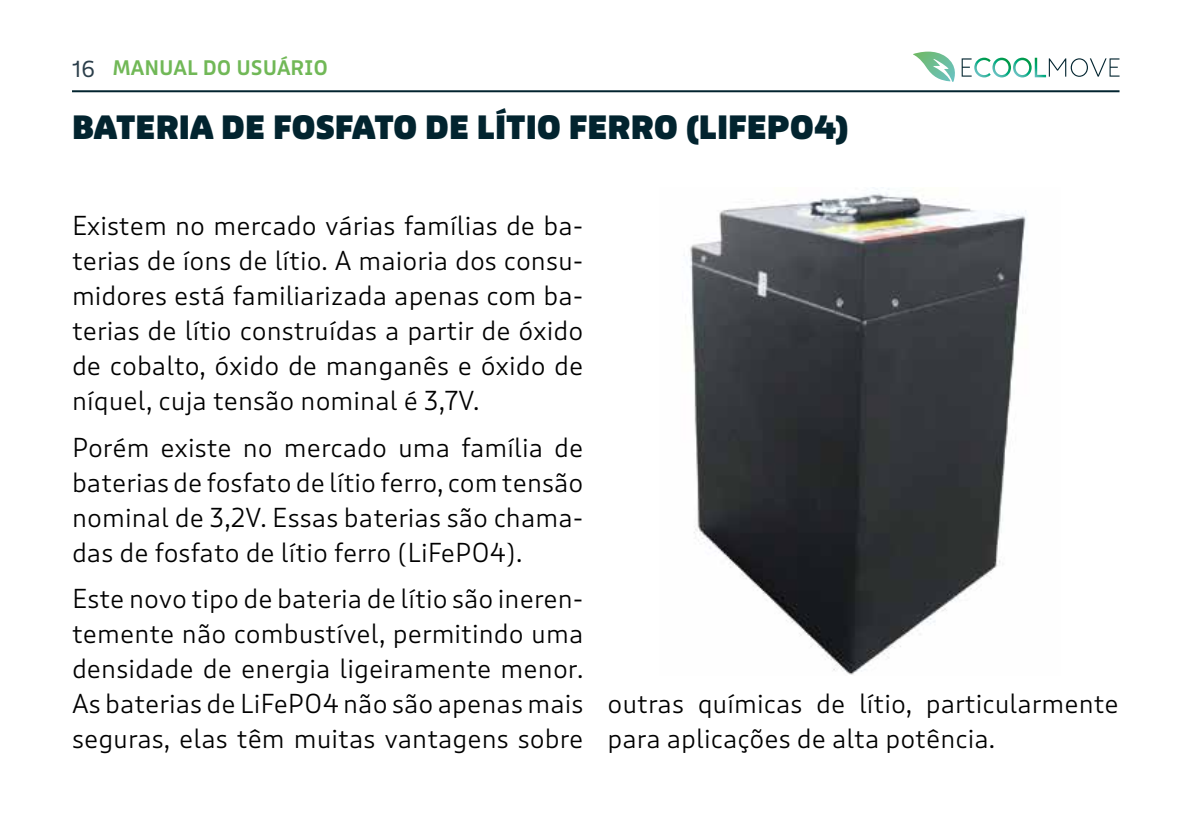
<style>
.page{position:relative;width:1191px;height:840px;background:#fff}
.page>*{position:absolute;margin:0;border:0;box-sizing:border-box;transform-origin:0 0}
.t1{font:900 32px "Puffin Display";color:#02242f}
.t2{font:300 26px/35px "Puffin";color:#000;text-align:justify}
.t3{font:600 20px "Puffin";color:#71b857}
.s1{font-family:"Puffin Display";font-weight:400;font-size:22px;color:#2b3e4a}
</style>
<div class="page">
<hr style="left:72px;top:90px;width:1047px;height:2px;background:#02242f">
<svg style="left:913px;top:52px;width:206px;height:30px"></svg>
<img style="left:690px;top:187px;width:336px;height:488px">
<p class="t3" style="left:72px;top:56px;width:258px"><span class="s1">16</span> MANUAL DO USUÁRIO</p>
<p class="t1" style="left:72px;top:108px;width:778px">BATERIA DE FOSFATO DE LÍTIO FERRO (LIFEPO4)</p>
<p class="t2" style="left:72px;top:209px;width:513px">Existem no mercado várias famílias de ba&shy;terias de íons de lítio. A maioria dos consu&shy;midores está familiarizada apenas com ba&shy;terias de lítio construídas a partir de óxido de cobalto, óxido de manganês e óxido de níquel, cuja tensão nominal é 3,7V.</p>
<p class="t2" style="left:72px;top:430px;width:513px">Porém existe no mercado uma família de baterias de fosfato de lítio ferro, com tensão nominal de 3,2V. Essas baterias são chama&shy;das de fosfato de lítio ferro (LiFePO4).</p>
<p class="t2" style="left:72px;top:581px;width:513px">Este novo tipo de bateria de lítio são ineren&shy;temente não combustível, permitindo uma densidade de energia ligeiramente menor.<br>As baterias de LiFePO4 não são apenas mais seguras, elas têm muitas vantagens sobre</p>
<p class="t2" style="left:607px;top:686px;width:513px">outras químicas de lítio, particularmente para aplicações de alta potência.</p>
</div>
